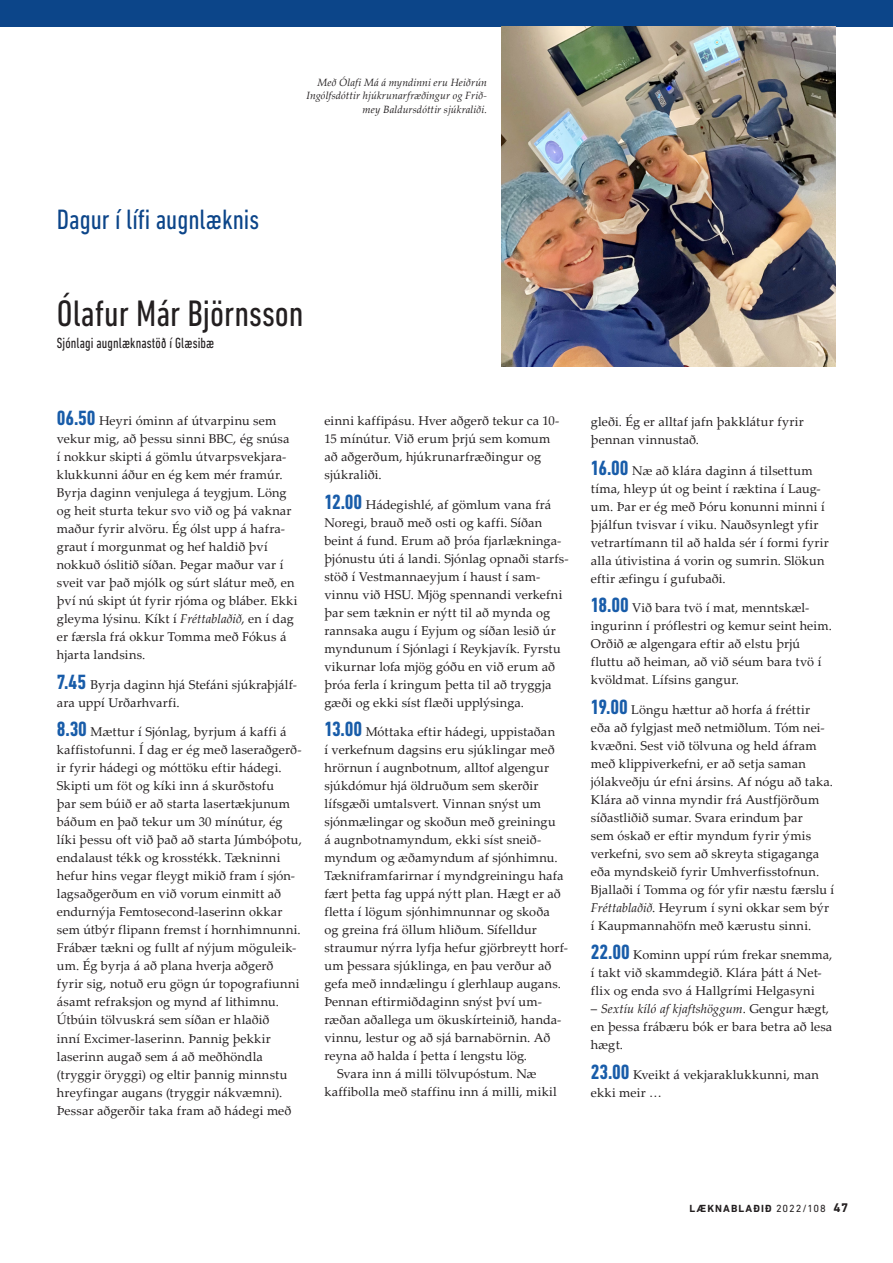
<style>
.page{position:relative;width:893px;height:1263px;background:#fff}
.page>*{position:absolute;margin:0;border:0;box-sizing:border-box;transform-origin:0 0}
.t1{font:condensed 37.5px "DIN Next LT Pro";color:#231f20}
.t2{font:condensed 28.5px "DIN Next LT Pro";color:#0c4589}
.t3{font:condensed 15px "DIN Next LT Pro";letter-spacing:.005em;color:#231f20;scale:.95 1}
.t4{font:12.75px/18px "Palatino Linotype";letter-spacing:.01em;color:#231f20}
.t5{font:italic 10.5px/13.5px "Palatino Linotype";letter-spacing:.01em;color:#231f20;text-align:right}
.t6{font:700 10.5px "DIN Next LT Pro";letter-spacing:.105em;color:#231f20}
.s1{font-family:"DIN Next LT Pro";font-weight:700;font-stretch:condensed;font-size:21px;color:#185ca9}
.s2{font-style:italic}
.s3{font-weight:400}
.s4{font-size:12.75px}
</style>
<div class="page">
<div style="left:0;top:0;width:893px;height:26px;background:#0c4589"></div>
<img style="left:501px;top:26px;width:335px;height:341px">
<p class="t5" style="left:307px;top:75px;width:182px">Með Ólafi Má á myndinni eru Heiðrún<br>Ingólfsdóttir hjúkrunarfræðingur og Frið&shy;mey Baldursdóttir sjúkraliði.</p>
<h2 class="t2" style="left:57px;top:204px;width:204px">Dagur í lífi augnlæknis</h2>
<h1 class="t1" style="left:57px;top:292px;width:248px">Ólafur Már Björnsson</h1>
<p class="t3" style="left:57px;top:334px;width:167px">Sjónlagi augnlæknastöð í Glæsibæ</p>
<p class="t4" style="left:57px;top:412px;width:242px"><span class="s1">06.50</span> Heyri óminn af útvarpinu sem vekur mig, að þessu sinni BBC, ég snúsa<br>í nokkur skipti á gömlu útvarpsvekjara&shy;klukkunni áður en ég kem mér framúr.<br>Byrja daginn venjulega á teygjum. Löng og heit sturta tekur svo við og þá vaknar maður fyrir alvöru. Ég ólst upp á hafra&shy;graut í morgunmat og hef haldið því nokkuð óslitið síðan. Þegar maður var í sveit var það mjólk og súrt slátur með, en því nú skipt út fyrir rjóma og bláber. Ekki gleyma lýsinu. Kíkt í <span class="s2">Fréttablaðið</span>, en í dag er færsla frá okkur Tomma með Fókus á hjarta landsins.</p>
<p class="t4" style="left:57px;top:675px;width:242px"><span class="s1">7.45</span> Byrja daginn hjá Stefáni sjúkraþjálf&shy;ara uppí Urðarhvarfi.</p>
<p class="t4" style="left:57px;top:722px;width:246px"><span class="s1">8.30</span> Mættur í Sjónlag, byrjum á kaffi á kaffistofunni. Í dag er ég með laseraðgerð&shy;ir fyrir hádegi og móttöku eftir hádegi.<br>Skipti um föt og kíki inn á skurðstofu<br>þar sem búið er að starta lasertækjunum báðum en það tekur um 30 mínútur, ég líki þessu oft við það að starta Júmbóþotu, endalaust tékk og krosstékk. Tækninni hefur hins vegar fleygt mikið fram í sjón&shy;lagsaðgerðum en við vorum einmitt að endurnýja Femtosecond-laserinn okkar sem útbýr flipann fremst í hornhimnunni.<br>Frábær tækni og fullt af nýjum möguleik&shy;um. Ég byrja á að plana hverja aðgerð fyrir sig, notuð eru gögn úr topografiunni ásamt refraksjon og mynd af lithimnu.<br>Útbúin tölvuskrá sem síðan er hlaðið<br>inní Excimer-laserinn. Þannig þekkir laserinn augað sem á að meðhöndla (tryggir öryggi) og eltir þannig minnstu hreyfingar augans (tryggir nákvæmni).<br>Þessar aðgerðir taka fram að hádegi með</p>
<p class="t4" style="left:324px;top:412px;width:237px">einni kaffipásu. Hver aðgerð tekur ca 10-<br>15 mínútur. Við erum þrjú sem komum að aðgerðum, hjúkrunarfræðingur og sjúkraliði.</p>
<p class="t4" style="left:324px;top:495px;width:246px"><span class="s1">12.00</span> Hádegishlé, af gömlum vana frá Noregi, brauð með osti og kaffi. Síðan beint á fund. Erum að þróa fjarlækninga&shy;þjónustu úti á landi. Sjónlag opnaði starfs&shy;stöð í Vestmannaeyjum í haust í sam&shy;vinnu við HSU. Mjög spennandi verkefni þar sem tæknin er nýtt til að mynda og rannsaka augu í Eyjum og síðan lesið úr myndunum í Sjónlagi í Reykjavík. Fyrstu vikurnar lofa mjög góðu en við erum að þróa ferla í kringum þetta til að tryggja gæði og ekki síst flæði upplýsinga.</p>
<p class="t4" style="left:324px;top:722px;width:232px"><span class="s1">13.00</span> Móttaka eftir hádegi, uppistaðan</p>
<p class="t4" style="left:324px;top:740px;width:232px">í verkefnum dagsins eru sjúklingar með</p>
<p class="t4" style="left:324px;top:758px;width:226px">hrörnun í augnbotnum, alltof algengur</p>
<p class="t4" style="left:324px;top:776px;width:216px">sjúkdómur hjá öldruðum sem skerðir</p>
<p class="t4" style="left:324px;top:794px;width:218px">lífsgæði umtalsvert. Vinnan snýst um</p>
<p class="t4" style="left:324px;top:812px;width:233px">sjónmælingar og skoðun með greiningu</p>
<p class="t4" style="left:324px;top:830px;width:218px">á augnbotnamyndum, ekki síst sneið-</p>
<p class="t4" style="left:324px;top:848px;width:235px">myndum og æðamyndum af sjónhimnu.</p>
<p class="t4" style="left:324px;top:866px;width:241px">Tækniframfarirnar í myndgreiningu hafa</p>
<p class="t4" style="left:324px;top:884px;width:238px">fært þetta fag uppá nýtt plan. Hægt er að</p>
<p class="t4" style="left:324px;top:902px;width:227px">fletta í lögum sjónhimnunnar og skoða</p>
<p class="t4" style="left:324px;top:920px;width:214px">og greina frá öllum hliðum. Sífelldur</p>
<p class="t4" style="left:324px;top:938px;width:245px">straumur nýrra lyfja hefur gjörbreytt horf-</p>
<p class="t4" style="left:324px;top:956px;width:229px">um þessara sjúklinga, en þau verður að</p>
<p class="t4" style="left:324px;top:974px;width:238px">gefa með inndælingu í glerhlaup augans.</p>
<p class="t4" style="left:324px;top:992px;width:219px">Þennan eftirmiðdaginn snýst því um-</p>
<p class="t4" style="left:324px;top:1010px;width:239px">ræðan aðallega um ökuskírteinið, handa-</p>
<p class="t4" style="left:324px;top:1028px;width:228px">vinnu, lestur og að sjá barnabörnin. Að</p>
<p class="t4" style="left:324px;top:1046px;width:204px">reyna að halda í þetta í lengstu lög.</p>
<p class="t4" style="left:337px;top:1065px;width:201px">Svara inn á milli tölvupóstum. Næ</p>
<p class="t4" style="left:324px;top:1083px;width:234px">kaffibolla með staffinu inn á milli, mikil</p>
<p class="t4" style="left:591px;top:412px;width:214px">gleði. Ég er alltaf jafn þakklátur fyrir þennan vinnustað.</p>
<p class="t4" style="left:591px;top:461px;width:239px"><span class="s1">16.00</span> Næ að klára daginn á tilsettum tíma, hleyp út og beint í ræktina í Laug&shy;um. Þar er ég með Þóru konunni minni í þjálfun tvisvar í viku. Nauðsynlegt yfir vetrartímann til að halda sér í formi fyrir alla útivistina á vorin og sumrin. Slökun eftir æfingu í gufubaði.</p>
<p class="t4" style="left:591px;top:598px;width:243px"><span class="s1">18.00</span> Við bara tvö í mat, menntskæl&shy;ingurinn í próflestri og kemur seint heim.<br>Orðið æ algengara eftir að elstu þrjú fluttu að heiman, að við séum bara tvö í kvöldmat. Lífsins gangur.</p>
<p class="t4" style="left:591px;top:700px;width:245px"><span class="s1">19.00</span> Löngu hættur að horfa á fréttir<br>eða að fylgjast með netmiðlum. Tóm nei&shy;kvæðni. Sest við tölvuna og held áfram með klippiverkefni, er að setja saman jólakveðju úr efni ársins. Af nógu að taka.<br>Klára að vinna myndir frá Austfjörðum síðastliðið sumar. Svara erindum þar<br>sem óskað er eftir myndum fyrir ýmis verkefni, svo sem að skreyta stigaganga eða myndskeið fyrir Umhverfisstofnun.<br>Bjallaði í Tomma og fór yfir næstu færslu í <span class="s2">Fréttablaðið</span>. Heyrum í syni okkar sem býr í Kaupmannahöfn með kærustu sinni.</p>
<p class="t4" style="left:591px;top:945px;width:243px"><span class="s1">22.00</span> Kominn uppí rúm frekar snemma, í takt við skammdegið. Klára þátt á Net&shy;flix og enda svo á Hallgrími Helgasyni</p>
<p class="t4" style="left:591px;top:999px;width:243px">– <span class="s2">Sextíu kíló af kjaftshöggum</span>. Gengur hægt, en þessa frábæru bók er bara betra að lesa hægt.</p>
<p class="t4" style="left:591px;top:1065px;width:230px"><span class="s1">23.00</span> Kveikt á vekjaraklukkunni, man ekki meir …</p>
<p class="t6" style="left:689px;top:1202px;width:160px">LÆKNABLAÐIÐ <span class="s3">2022/108</span> <span class="s4">47</span></p>
</div>
